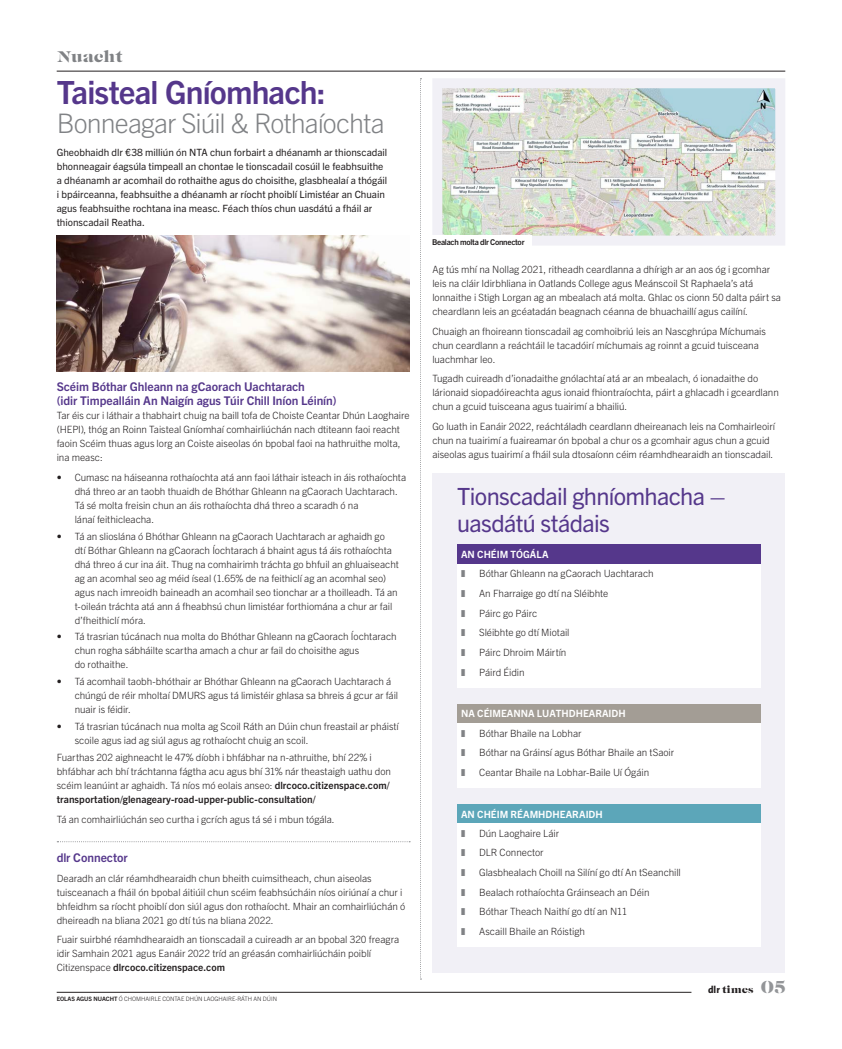
<style>
.page{position:relative;width:842px;height:1049px;background:#fff}
.page>*{position:absolute;margin:0;border:0;box-sizing:border-box;transform-origin:0 0}
.body{font:700 32px "Trade Gothic Next LT Pro";letter-spacing:-.025em;color:#55378b}
.body-2{font:300 27px "Trade Gothic Next LT Pro";letter-spacing:-.035em;color:#808285}
.Intro_text{font:23.8px/27px "Trade Gothic Next LT Pro";letter-spacing:-.03em;color:#55378b}
.t1{font:900 16px "Caslon Fina Sten AI";letter-spacing:-.005em;color:#808285}
.body-3{font:700 12px/14px "Trade Gothic Next LT Pro";letter-spacing:-.005em;color:#55378b}
.body-4{font:300 10px/14px "Trade Gothic Next LT Pro";letter-spacing:-.005em;color:#231f20}
.body-5{font:10px/14px "Trade Gothic Next LT Pro";color:#231f20}
.body-6{font:700 10px "Trade Gothic Next LT Pro";color:#fff}
.t2{font:900 10px "Caslon Fina Sten AI";color:#231f20}
.t3{font:700 8px "Trade Gothic Next LT Pro";letter-spacing:-.035em;color:#231f20}
.t4{font:300 6px "Trade Gothic Next LT Pro";color:#231f20}
.s1{font-weight:700}
.s2{font-family:"The Sans";font-weight:800}
.s3{font-size:18px;color:#939598}
</style>
<div class="page">
<hr style="left:57px;top:992px;width:634px;height:1px;background:#231f20">
<div style="left:432px;top:473px;width:353px;height:499px;background:#f1f0f6"></div>
<svg style="left:57px;top:841px;width:353px;height:1px"></svg>
<hr style="left:57px;top:71px;width:728px;height:1px;background:#231f20">
<img style="left:57px;top:235px;width:353px;height:136px">
<svg style="left:420px;top:78px;width:1px;height:901px"></svg>
<div style="left:457px;top:545px;width:303px;height:19px;background:#55378b"></div>
<div style="left:457px;top:564px;width:303px;height:123px;background:#fff"></div>
<div style="left:457px;top:704px;width:303px;height:19px;background:#a39d95"></div>
<div style="left:457px;top:723px;width:303px;height:64px;background:#fff"></div>
<div style="left:457px;top:804px;width:303px;height:19px;background:#5ca6b9"></div>
<div style="left:457px;top:823px;width:303px;height:123px;background:#fff"></div>
<img style="left:433px;top:78px;width:352px;height:167px">
<div style="left:432px;top:236px;width:99px;height:15px;background:#fff"></div>
<p class="t1" style="left:57px;top:47px;width:68px">Nuacht</p>
<p class="body" style="left:57px;top:70px;width:271px">Taisteal Gníomhach:</p>
<p class="body-2" style="left:57px;top:104px;width:330px">Bonneagar Siúil &amp; Rothaíochta</p>
<p class="body-5" style="left:57px;top:144px;width:332px">Gheobhaidh dlr €38 milliún ón NTA chun forbairt a dhéanamh ar thionscadail bhonneagair éagsúla timpeall an chontae le tionscadail cosúil le feabhsuithe a dhéanamh ar acomhail do rothaithe agus do choisithe, glasbhealaí a thógáil i bpáirceanna, feabhsuithe a dhéanamh ar ríocht phoiblí Limistéar an Chuain agus feabhsuithe rochtana ina measc. Féach thíos chun uasdátú a fháil ar thionscadail Reatha.</p>
<p class="body-3" style="left:57px;top:379px;width:281px">Scéim Bóthar Ghleann na gCaorach Uachtarach<br>(idir Timpealláin An Naigín agus Túir Chill Iníon Léinín)</p>
<p class="body-4" style="left:57px;top:408px;width:354px">Tar éis cur i láthair a thabhairt chuig na baill tofa de Choiste Ceantar Dhún Laoghaire (HEPI), thóg an Roinn Taisteal Gníomhaí comhairliúchán nach dtiteann faoi reacht faoin Scéim thuas agus lorg an Coiste aiseolas ón bpobal faoi na hathruithe molta, ina measc:</p>
<p class="body-4" style="left:75px;top:469px;width:333px;text-indent:-18px">• Cumasc na háiseanna rothaíochta atá ann faoi láthair isteach in áis rothaíochta dhá threo ar an taobh thuaidh de Bhóthar Ghleann na gCaorach Uachtarach.<br>Tá sé molta freisin chun an áis rothaíochta dhá threo a scaradh ó na<br>lánaí feithicleacha.</p>
<p class="body-4" style="left:75px;top:528px;width:326px;text-indent:-18px">• Tá an slioslána ó Bhóthar Ghleann na gCaorach Uachtarach ar aghaidh go<br>dtí Bóthar Ghleann na gCaorach Íochtarach á bhaint agus tá áis rothaíochta dhá threo á cur ina áit. Thug na comhairimh tráchta go bhfuil an ghluaiseacht ag an acomhal seo ag méid íseal (1.65% de na feithiclí ag an acomhal seo) agus nach imreoidh baineadh an acomhail seo tionchar ar a thoilleadh. Tá an t-oileán tráchta atá ann á fheabhsú chun limistéar forthiomána a chur ar fail d’fheithiclí móra.</p>
<p class="body-4" style="left:75px;top:629px;width:323px;text-indent:-18px">• Tá trasrian túcánach nua molta do Bhóthar Ghleann na gCaorach Íochtarach chun rogha sábháilte scartha amach a chur ar fail do choisithe agus<br>do rothaithe.</p>
<p class="body-4" style="left:75px;top:674px;width:325px;text-indent:-18px">• Tá acomhail taobh-bhóthair ar Bhóthar Ghleann na gCaorach Uachtarach á chúngú de réir mholtaí DMURS agus tá limistéir ghlasa sa bhreis á gcur ar fáil nuair is féidir.</p>
<p class="body-4" style="left:75px;top:719px;width:326px;text-indent:-18px">• Tá trasrian túcánach nua molta ag Scoil Ráth an Dúin chun freastail ar pháistí scoile agus iad ag siúl agus ag rothaíocht chuig an scoil.</p>
<p class="body-4" style="left:57px;top:749px;width:336px">Fuarthas 202 aighneacht le 47% díobh i bhfábhar na n-athruithe, bhí 22% i bhfábhar ach bhí tráchtanna fágtha acu agus bhí 31% nár theastaigh uathu don scéim leanúint ar aghaidh. Tá níos mó eolais anseo: <span class="s1">dlrcoco.citizenspace.com/ transportation/glenageary-road-upper-public-consultation/</span></p>
<p class="body-4" style="left:57px;top:811px;width:279px">Tá an comhairliúchán seo curtha i gcrích agus tá sé i mbun tógála.</p>
<p class="body-3" style="left:57px;top:850px;width:73px">dlr Connector</p>
<p class="body-4" style="left:57px;top:870px;width:350px">Dearadh an clár réamhdhearaidh chun bheith cuimsitheach, chun aiseolas tuisceanach a fháil ón bpobal áitiúil chun scéim feabhsúcháin níos oiriúnaí a chur i bhfeidhm sa ríocht phoiblí don siúl agus don rothaíocht. Mhair an comhairliúchán ó dheireadh na bliana 2021 go dtí tús na bliana 2022.</p>
<p class="body-4" style="left:57px;top:932px;width:344px">Fuair suirbhé réamhdhearaidh an tionscadail a cuireadh ar an bpobal 320 freagra idir Samhain 2021 agus Eanáir 2022 tríd an gréasán comhairliúcháin poiblí<br>Citizenspace <span class="s1">dlrcoco.citizenspace.com</span></p>
<p class="t4" style="left:57px;top:995px;width:222px"><span class="s1">EOLAS AGUS NUACHT</span> Ó CHOMHAIRLE CONTAE DHÚN LAOGHAIRE-RÁTH AN DÚIN</p>
<p class="t3" style="left:432px;top:237px;width:94px">Bealach molta dlr Connector</p>
<p class="body-4" style="left:432px;top:262px;width:350px">Ag tús mhí na Nollag 2021, ritheadh ceardlanna a dhírigh ar an aos óg i gcomhar leis na cláir Idirbhliana in Oatlands College agus Meánscoil St Raphaela’s atá lonnaithe i Stigh Lorgan ag an mbealach atá molta. Ghlac os cionn 50 dalta páirt sa cheardlann leis an gcéatadán beagnach céanna de bhuachaillí agus cailíní.</p>
<p class="body-4" style="left:432px;top:323px;width:335px">Chuaigh an fhoireann tionscadail ag comhoibriú leis an Nascghrúpa Míchumais chun ceardlann a reáchtáil le tacadóirí míchumais ag roinnt a gcuid tuisceana luachmhar leo.</p>
<p class="body-4" style="left:432px;top:371px;width:348px">Tugadh cuireadh d’ionadaithe gnólachtaí atá ar an mbealach, ó ionadaithe do lárionaid siopadóireachta agus ionaid fhiontraíochta, páirt a ghlacadh i gceardlann chun a gcuid tuisceana agus tuairimí a bhailiú.</p>
<p class="body-4" style="left:432px;top:419px;width:344px">Go luath in Eanáir 2022, reáchtáladh ceardlann dheireanach leis na Comhairleoirí chun na tuairimí a fuaireamar ón bpobal a chur os a gcomhair agus chun a gcuid aiseolas agus tuairimí a fháil sula dtosaíonn céim réamhdhearaidh an tionscadail.</p>
<p class="Intro_text" style="left:457px;top:481px;width:270px">Tionscadail ghníomhacha – uasdátú stádais</p>
<p class="body-6" style="left:461px;top:548px;width:89px">AN CHÉIM TÓGÁLA</p>
<p class="body-4" style="left:479px;top:566px;width:176px">Bóthar Ghleann na gCaorach Uachtarach</p>
<p class="body-4" style="left:479px;top:586px;width:131px">An Fharraige go dtí na Sléibhte</p>
<p class="body-4" style="left:479px;top:605px;width:60px">Páirc go Páirc</p>
<p class="body-4" style="left:479px;top:625px;width:92px">Sléibhte go dtí Miotail</p>
<p class="body-4" style="left:479px;top:645px;width:89px">Páirc Dhroim Máirtín</p>
<p class="body-4" style="left:479px;top:664px;width:47px">Páird Éidin</p>
<p class="body-6" style="left:461px;top:707px;width:166px">NA CÉIMEANNA LUATHDHEARAIDH</p>
<p class="body-4" style="left:479px;top:725px;width:104px">Bóthar Bhaile na Lobhar</p>
<p class="body-4" style="left:479px;top:745px;width:197px">Bóthar na Gráinsí agus Bóthar Bhaile an tSaoir</p>
<p class="body-4" style="left:479px;top:764px;width:172px">Ceantar Bhaile na Lobhar-Baile Uí Ógáin</p>
<p class="body-6" style="left:461px;top:807px;width:143px">AN CHÉIM RÉAMHDHEARAIDH</p>
<p class="body-4" style="left:479px;top:825px;width:81px">Dún Laoghaire Láir</p>
<p class="body-4" style="left:479px;top:845px;width:66px">DLR Connector</p>
<p class="body-4" style="left:479px;top:865px;width:203px">Glasbhealach Choill na Silíní go dtí An tSeanchill</p>
<p class="body-4" style="left:479px;top:884px;width:172px">Bealach rothaíochta Gráinseach an Déin</p>
<p class="body-4" style="left:479px;top:904px;width:150px">Bóthar Theach Naithí go dtí an N11</p>
<p class="body-4" style="left:479px;top:924px;width:107px">Ascaill Bhaile an Róistigh</p>
<p class="t2" style="left:708px;top:983px;width:79px"><span class="s2">dlr</span> times <span class="s3">05</span></p>
</div>
